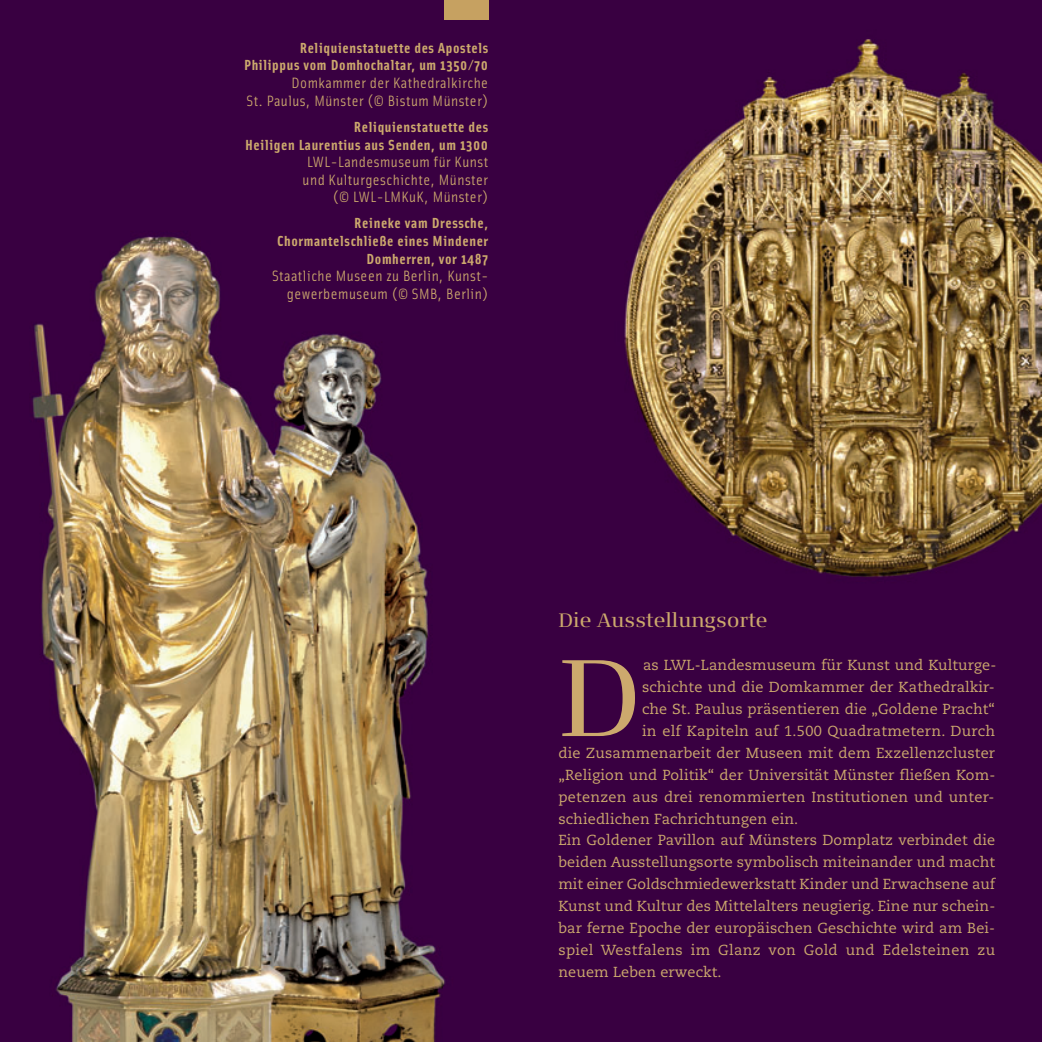
<style>
.page{position:relative;width:1042px;height:1042px;background:#fff}
.page>*{position:absolute;margin:0;border:0;box-sizing:border-box;transform-origin:0 0}
.t1{font:108.33px "Signa Serif OT";color:#cca96d}
.t2{font:19.25px "Signa Serif OT";color:#cca96d}
.t3{font:15.05px/17.5px "Solex";letter-spacing:.03em;color:#cca96d;text-align:right;scale:1.08 1}
.t4{font:700 14.7px/17.5px "Solex";letter-spacing:.04em;color:#cca96d;text-align:right;scale:1.08 1}
.t5{font:14.53px "Caecilia";letter-spacing:.01em;color:#cca96d}
</style>
<div class="page">
<img style="left:0;top:0;width:1042px;height:1042px">
<div style="left:444px;top:0;width:44px;height:20px;background:#c6a161"></div>
<p class="t4" style="left:244px;top:40px;width:227px">Reliquienstatuette des Apostels<br>Philippus vom Domhochaltar, um 1350/70</p>
<p class="t3" style="left:246px;top:75px;width:225px;line-height:18px">Domkammer der Kathedralkirche<br>St. Paulus, Münster (© Bistum Münster)</p>
<p class="t4" style="left:245px;top:120px;width:227px">Reliquienstatuette des<br>Heiligen Laurentius aus Senden, um 1300</p>
<p class="t3" style="left:303px;top:155px;width:173px">LWL-Landesmuseum für Kunst und Kulturgeschichte, Münster (© LWL-LMKuK, Münster)</p>
<p class="t4" style="left:277px;top:216px;width:197px">Reineke vam Dressche,<br>Chormantelschließe eines Mindener<br>Domherren, vor 1487</p>
<p class="t3" style="left:272px;top:268px;width:202px">Staatliche Museen zu Berlin, Kunst&shy;gewerbemuseum (© SMB, Berlin)</p>
<h2 class="t2" style="left:558px;top:612px;width:210px">Die Ausstellungsorte</h2>
<h1 class="t1" style="left:558px;top:655px;width:85px">D</h1>
<p class="t5" style="left:643px;top:659px;width:355px">as LWL-Landesmuseum für Kunst und Kul tur ge -</p>
<p class="t5" style="left:642px;top:681px;width:354px">schichte und die Domkammer der Kathedralkir-</p>
<p class="t5" style="left:642px;top:703px;width:354px">che St. Paulus präsentieren die „Goldene Pracht“</p>
<p class="t5" style="left:642px;top:725px;width:354px">in elf Kapiteln auf 1.500 Quadratmetern. Durch</p>
<p class="t5" style="left:558px;top:747px;width:438px">die Zusammenarbeit der Museen mit dem Exzellenzcluster</p>
<p class="t5" style="left:558px;top:768px;width:438px">„Religion und Politik“ der Universität Münster fließen Kom-</p>
<p class="t5" style="left:558px;top:790px;width:437px">petenzen aus drei renommierten Institutionen und unter-</p>
<p class="t5" style="left:558px;top:812px;width:241px">schiedlichen Fachrichtungen ein.</p>
<p class="t5" style="left:558px;top:834px;width:438px">Ein Goldener Pavillon auf Münsters Domplatz verbindet die</p>
<p class="t5" style="left:558px;top:856px;width:438px">beiden Ausstellungsorte symbolisch miteinander und macht</p>
<p class="t5" style="left:558px;top:878px;width:438px">mit einer Goldschmiedewerkstatt Kinder und Erwachsene auf</p>
<p class="t5" style="left:558px;top:900px;width:438px">Kunst und Kultur des Mittelalters neugierig. Eine nur schein-</p>
<p class="t5" style="left:558px;top:922px;width:438px">bar ferne Epoche der europäischen Geschichte wird am Bei-</p>
<p class="t5" style="left:558px;top:943px;width:438px">spiel Westfalens im Glanz von Gold und Edelsteinen zu</p>
<p class="t5" style="left:558px;top:965px;width:165px">neuem Leben erweckt.</p>
</div>
